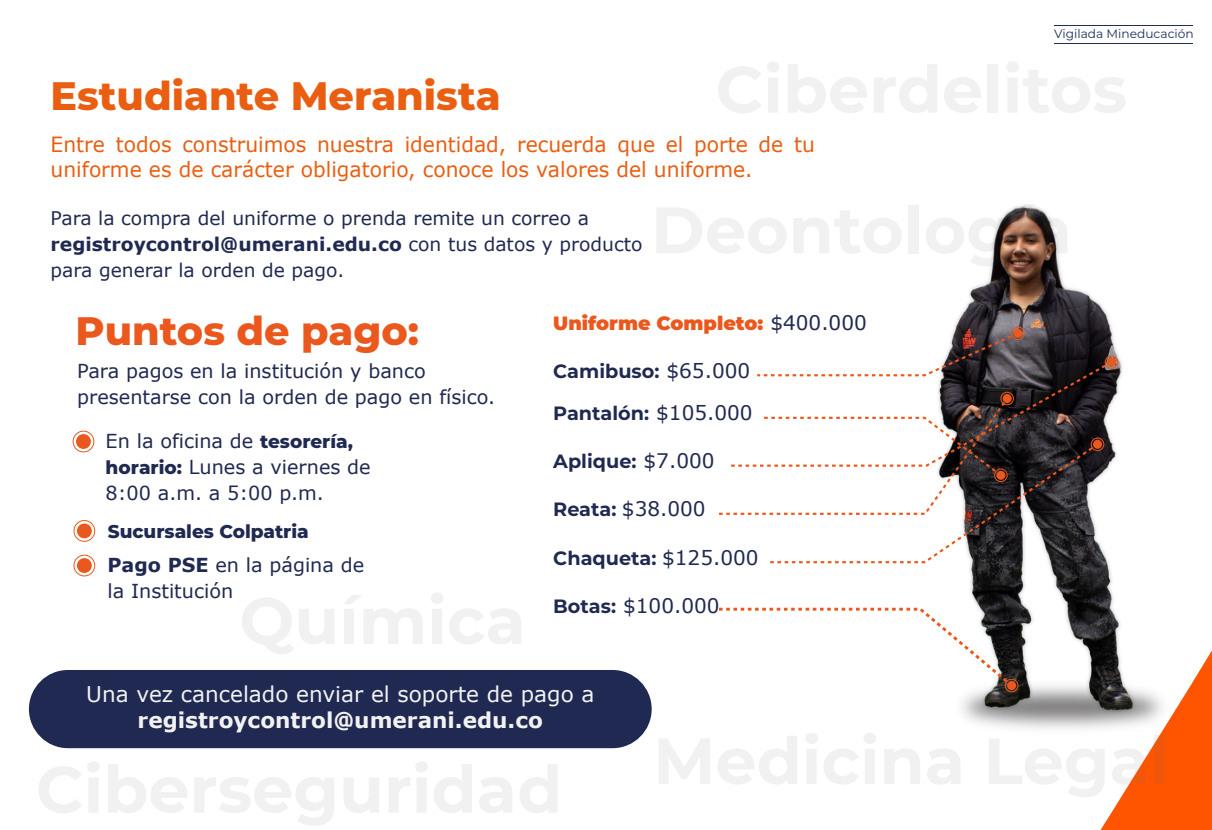
<style>
.page{position:relative;width:1212px;height:830px;background:#fff}
.page>*{position:absolute;margin:0;border:0;box-sizing:border-box;transform-origin:0 0}
.t1{font:800 39.6px "Montserrat";color:#ea5e11}
.t2{font:800 39.6px "Montserrat";color:#ea581d}
.t3{font:21.6px "Verdana";color:#f2f2f2}
.t4{font:700 21.6px "Verdana";color:#f2f2f2}
.t5{font:20.93px/25px "Verdana";color:#ea5e11}
.t6{font:20.03px "Verdana";color:#202951}
.t7{font:19.35px/25.9px "Verdana";color:#202951}
.t8{font:700 19.12px "Montserrat";color:#202951}
.t9{font:900 19.12px "Montserrat";color:#ea581d}
.t10{font:18.68px/25.9px "Verdana";color:#202951}
.t11{font:800 18.45px "Montserrat";color:#202951}
.t12{font:12.15px "Montserrat";color:#1f2d57}
.s1{font-weight:700}
.s2{font-family:"Montserrat";font-weight:800;font-size:18.45px}
.s3{font-family:"Verdana";font-weight:400;font-size:20.03px;color:#202951}
.s4{font-family:"Verdana";font-weight:400;font-size:20.03px}
.s5{font-family:"Montserrat";font-weight:700;font-size:19.12px}
</style>
<div class="page">
<svg style="left:1101px;top:799px;width:111px;height:30px;background:#ff6316"></svg>
<hr style="left:1054px;top:26px;width:139px;height:1px;background:#1f2d57">
<hr style="left:1054px;top:43px;width:139px;height:1px;background:#1f2d57">
<img style="left:1120px;top:744px;width:92px;height:55px">
<img style="left:953px;top:205px;width:259px;height:539px">
<div style="left:1005px;top:678px;width:13px;height:13px;border:1px solid #ea581d;border-radius:50%"></div>
<svg style="left:1107px;top:357px;width:9px;height:9px"></svg>
<div style="left:1105px;top:355px;width:13px;height:13px;border:1px solid #ea581d;border-radius:50%"></div>
<svg style="left:1013px;top:328px;width:9px;height:9px"></svg>
<div style="left:1011px;top:326px;width:13px;height:14px;border:1px solid #ea581d;border-radius:50%"></div>
<svg style="left:944px;top:330px;width:77px;height:29px;background:#655050"></svg>
<svg style="left:757px;top:359px;width:357px;height:108px"></svg>
<svg style="left:719px;top:395px;width:291px;height:120px"></svg>
<svg style="left:768px;top:441px;width:332px;height:123px"></svg>
<svg style="left:719px;top:606px;width:297px;height:83px"></svg>
<div style="left:77px;top:558px;width:15px;height:14px;background:#ea581d;border-radius:50%"></div>
<div style="left:74px;top:554px;width:21px;height:22px;border:1px solid #ea581d;border-radius:50%"></div>
<div style="left:76px;top:434px;width:15px;height:14px;background:#ea581d;border-radius:50%"></div>
<div style="left:73px;top:430px;width:21px;height:22px;border:1px solid #ea581d;border-radius:50%"></div>
<div style="left:77px;top:523px;width:15px;height:15px;background:#ea581d;border-radius:50%"></div>
<div style="left:74px;top:520px;width:21px;height:21px;border:1px solid #ea581d;border-radius:50%"></div>
<div style="left:29px;top:669px;width:623px;height:78px;background:#202951;border-radius:39px"></div>
<h1 class="t1" style="left:51px;top:67px;width:451px">Estudiante Meranista</h1>
<p class="t5" style="left:51px;top:132px;width:766px">Entre todos construimos nuestra identidad, recuerda que el porte de tu uniforme es de carácter obligatorio, conoce los valores del uniforme.</p>
<p class="t10" style="left:51px;top:204px;width:593px">Para la compra del uniforme o prenda remite un correo a <span class="s1">registroycontrol@umerani.edu.co</span> con tus datos y producto para generar la orden de pago.</p>
<h1 class="t2" style="left:76px;top:301px;width:345px">Puntos de pago:</h1>
<p class="t7" style="left:77px;top:358px;width:419px">Para pagos en la institución y banco presentarse con la orden de pago en físico.</p>
<p class="t7" style="left:106px;top:427px;width:267px">En la oficina de <span class="s2">tesorería, horario:</span> Lunes a viernes de<br>8:00 a.m. a 5:00 p.m.</p>
<p class="t11" style="left:108px;top:518px;width:203px">Sucursales Colpatria</p>
<p class="t7" style="left:108px;top:551px;width:258px"><span class="s1">Pago PSE</span> en la página de la Institución</p>
<p class="t9" style="left:553px;top:308px;width:315px">Uniforme Completo: <span class="s3">$400.000</span></p>
<p class="t8" style="left:553px;top:357px;width:198px">Camibuso: <span class="s4">$65.000</span></p>
<p class="t8" style="left:553px;top:399px;width:201px">Pantalón: <span class="s4">$105.000</span></p>
<p class="t8" style="left:553px;top:447px;width:163px">Aplique: <span class="s4">$7.000</span></p>
<p class="t6" style="left:553px;top:495px;width:154px"><span class="s5">Reata:</span> $38.000</p>
<p class="t8" style="left:553px;top:543px;width:207px">Chaqueta: <span class="s4">$125.000</span></p>
<p class="t6" style="left:553px;top:591px;width:168px"><span class="s5">Botas:</span> $100.000</p>
<p class="t3" style="left:86px;top:678px;width:510px">Una vez cancelado enviar el soporte de pago a</p>
<p class="t4" style="left:138px;top:704px;width:407px">registroycontrol@umerani.edu.co</p>
<p class="t12" style="left:1054px;top:26px;width:141px">Vigilada Mineducación</p>
</div>
